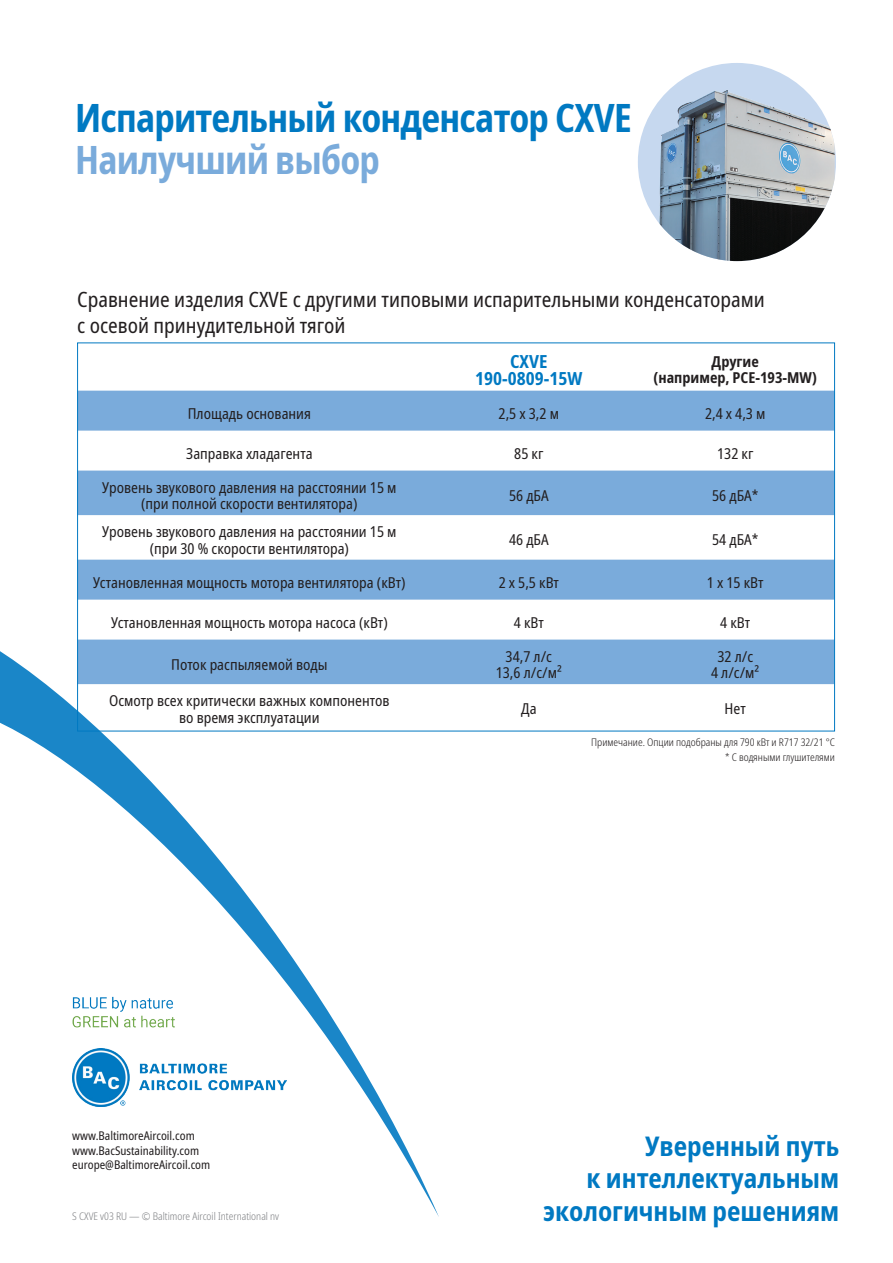
<style>
.page{position:relative;width:893px;height:1263px;background:#fff}
.page>*{position:absolute;margin:0;border:0;box-sizing:border-box;transform-origin:0 0}
.t1{font:700 condensed 39px "Noto Sans";letter-spacing:-.02em;color:#0079c2}
.t2{font:700 condensed 39px "Noto Sans";letter-spacing:-.02em;color:#7aabdb}
.t3{font:700 condensed 27px/32.4px "Noto Sans";color:#0079c2;text-align:right}
.t4{font:condensed 21px/25.2px "Noto Sans";color:#231f20}
.t5{font:700 condensed 18px "Noto Sans";color:#0079c2}
.Bullets{font:condensed 15px/16.5px "Noto Sans";color:#231f20;text-align:center}
.t6{font:700 condensed 15px "Noto Sans";color:#231f20}
.Bullets-2{font:condensed 15px "Noto Sans";letter-spacing:.105em;color:#231f20}
.Bullets-3{font:condensed 12px "Noto Sans";color:#231f20}
.Bullets-4{font:300 condensed 10.5px "Noto Sans";color:#231f20}
.Bullets-5{font:300 condensed 10.5px "Noto Sans";color:#808285}
</style>
<div class="page">
<svg style="left:79px;top:391px;width:754px;height:293px;fill:#7aabdb"></svg>
<div style="left:638px;top:63px;width:198px;height:198px;background:#c6d8ef;border-radius:50%"></div>
<img style="left:651px;top:78px;width:184px;height:183px">
<svg style="left:0;top:550px;width:439px;height:667px"></svg>
<p class="t1" style="left:75px;top:89px;width:558px">Испарительный конденсатор CXVE</p>
<p class="t2" style="left:75px;top:131px;width:306px">Наилучший выбор</p>
<p class="t4" style="left:77px;top:288px;width:689px">Сравнение изделия CXVE с другими типовыми испарительными конденсаторами с осевой принудительной тягой</p>
<p class="t5" style="left:510px;top:349px;width:39px">CXVE</p>
<p class="t5" style="left:475px;top:365px;width:109px">190-0809-15W</p>
<p class="t6" style="left:712px;top:350px;width:49px">Другие</p>
<p class="t6" style="left:654px;top:367px;width:165px">(например, PCE-193-MW)</p>
<p class="Bullets" style="left:188px;top:405px;width:125px">Площадь основания</p>
<p class="Bullets" style="left:499px;top:405px;width:62px">2,5 х 3,2 м</p>
<p class="Bullets" style="left:705px;top:405px;width:62px">2,4 х 4,3 м</p>
<p class="Bullets" style="left:186px;top:445px;width:128px">Заправка хладагента</p>
<p class="Bullets" style="left:514px;top:445px;width:31px">85 кг</p>
<p class="Bullets" style="left:717px;top:445px;width:38px">132 кг</p>
<p class="Bullets" style="left:102px;top:479px;width:296px">Уровень звукового давления на расстоянии 15 м (при полной скорости вентилятора)</p>
<p class="Bullets" style="left:509px;top:488px;width:41px">56 дБА</p>
<p class="Bullets" style="left:712px;top:488px;width:48px">56 дБА*</p>
<p class="Bullets" style="left:102px;top:524px;width:296px">Уровень звукового давления на расстоянии 15 м (при 30 % скорости вентилятора)</p>
<p class="Bullets" style="left:509px;top:532px;width:41px">46 дБА</p>
<p class="Bullets" style="left:712px;top:532px;width:48px">54 дБА*</p>
<p class="Bullets" style="left:93px;top:574px;width:314px">Установленная мощность мотора вентилятора (кВт)</p>
<p class="Bullets" style="left:499px;top:574px;width:62px">2 х 5,5 кВт</p>
<p class="Bullets-2" style="left:707px;top:572px;width:58px">1х15кВт</p>
<p class="Bullets" style="left:111px;top:614px;width:278px">Установленная мощность мотора насоса (кВт)</p>
<p class="Bullets" style="left:514px;top:614px;width:32px">4 кВт</p>
<p class="Bullets" style="left:720px;top:614px;width:32px">4 кВт</p>
<p class="Bullets" style="left:171px;top:656px;width:158px">Поток распыляемой воды</p>
<p class="Bullets" style="left:506px;top:648px;width:48px">34,7 л/с</p>
<p class="Bullets" style="left:496px;top:665px;width:68px">13,6 л/с/м²</p>
<p class="Bullets" style="left:717px;top:648px;width:37px">32 л/с</p>
<p class="Bullets" style="left:711px;top:665px;width:50px">4 л/с/м²</p>
<p class="Bullets" style="left:109px;top:693px;width:282px">Осмотр всех критически важных компонентов во время эксплуатации</p>
<p class="Bullets" style="left:521px;top:701px;width:17px">Да</p>
<p class="Bullets" style="left:725px;top:701px;width:23px">Нет</p>
<p class="Bullets-3" style="left:72px;top:1127px;width:124px">www.BaltimoreAircoil.com</p>
<p class="Bullets-3" style="left:72px;top:1142px;width:128px">www.BacSustainability.com</p>
<p class="Bullets-3" style="left:72px;top:1156px;width:140px">europe@BaltimoreAircoil.com</p>
<p class="Bullets-4" style="left:591px;top:734px;width:245px">Примечание. Опции подобраны для 790 кВт и R717 32/21 °C</p>
<p class="Bullets-4" style="left:725px;top:749px;width:111px">* С водяными глушителями</p>
<p class="t3" style="left:586px;top:1130px;width:254px">Уверенный путь<br>к интеллектуальным</p>
<p class="Bullets-5" style="left:72px;top:1209px;width:208px">S CXVE v03 RU — © Baltimore Aircoil International nv</p>
<p class="t3" style="left:543px;top:1195px;width:297px">экологичным решениям</p>
</div>
